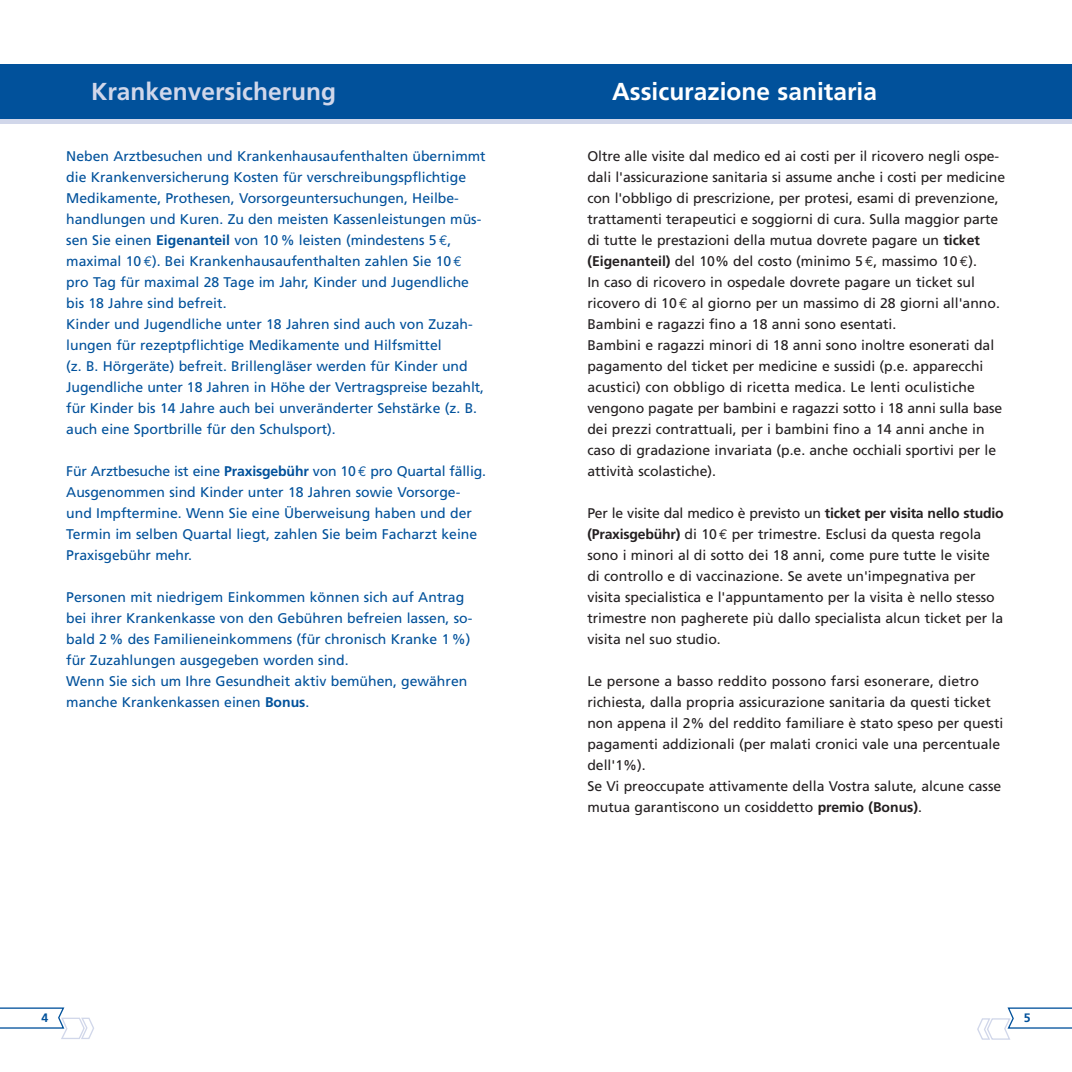
<style>
.page{position:relative;width:1072px;height:1072px;background:#fff}
.page>*{position:absolute;margin:0;border:0;box-sizing:border-box;transform-origin:0 0}
.t1{font:700 24.5px "Frutiger";color:#fff}
.t2{font:700 24.5px "Frutiger";color:#d1d7ea}
.t3{font:14px/21px "Frutiger";color:#231f20}
.t4{font:14px/21px "Frutiger";color:#01519b}
.t5{font:700 12.25px "Frutiger";color:#01519b}
.s1{font-weight:700}
.s2{font-family:"Euro Mono"}
</style>
<div class="page">
<svg style="left:0;top:1007px;width:94px;height:32px"></svg>
<svg style="left:977px;top:1007px;width:94px;height:32px"></svg>
<div style="left:0;top:64px;width:1071px;height:55px;background:#01519b"></div>
<div style="left:0;top:119px;width:1071px;height:5px;background:#d1d7ea"></div>
<h1 class="t2" style="left:91px;top:81px;width:247px">Krankenversicherung</h1>
<h1 class="t1" style="left:612px;top:81px;width:266px">Assicurazione sanitaria</h1>
<p class="t4" style="left:66px;top:146px;width:421px">Neben Arztbesuchen und Krankenhausaufenthalten übernimmt die Krankenversicherung Kosten für ver schrei bungs pflich tige Medikamente, Prothesen, Vor sor ge untersuchungen, Heilbe - hand lungen und Kuren. Zu den meisten Kassen leis tungen müs&shy;sen Sie einen <span class="s1">Eigen anteil</span> von 10 % leisten (mindes tens 5 <span class="s2">€</span>, maximal 10 <span class="s2">€</span>). Bei Kran kenhausaufenthalten zahlen Sie 10 <span class="s2">€ </span>pro Tag für maximal 28 Tage im Jahr, Kinder und Jugendliche bis 18 Jahre sind befreit.<br>Kinder und Jugendliche unter 18 Jahren sind auch von Zuzah - lungen für rezeptpflichtige Medikamente und Hilfsmittel<br>(z. B. Hörgeräte) befreit. Brillengläser werden für Kinder und Jugendliche unter 18 Jahren in Höhe der Vertragspreise bezahlt, für Kinder bis 14 Jahre auch bei unveränderter Sehstärke (z. B. auch eine Sportbrille für den Schulsport).</p>
<p class="t4" style="left:66px;top:461px;width:421px">Für Arztbesuche ist eine <span class="s1">Praxisgebühr</span> von 10 <span class="s2">€</span> pro Quar tal fällig.<br>Ausgenommen sind Kinder unter 18 Jahren sowie Vor sorge&shy;und Impftermine. Wenn Sie eine Überweisung haben und der Termin im selben Quartal liegt, zahlen Sie beim Fach arzt keine Praxisgebühr mehr.</p>
<p class="t4" style="left:66px;top:587px;width:408px">Personen mit niedrigem Einkommen können sich auf An trag bei ihrer Krankenkasse von den Gebühren be freien lassen, so&shy;bald 2 % des Familieneinkommens (für chronisch Kranke 1 %) für Zu zah l ungen ausgegeben worden sind.<br>Wenn Sie sich um Ihre Gesundheit aktiv bemühen, ge wäh ren manche Krankenkassen einen <span class="s1">Bonus</span>.</p>
<p class="t3" style="left:587px;top:146px;width:419px">Oltre alle visite dal medico ed ai costi per il ricovero negli ospe&shy;dali l'assicurazione sanitaria si assume anche i costi per medicine con l'obbligo di prescrizione, per protesi, esami di prevenzione, trattamenti terapeutici e soggiorni di cura. Sulla maggior parte di tutte le prestazioni della mutua dovrete pagare un <span class="s1">ticket (Eigenanteil)</span> del 10% del costo (minimo 5 <span class="s2">€</span>, massimo 10 <span class="s2">€</span>).<br>In caso di ricovero in ospedale dovrete pagare un ticket sul ricovero di 10 <span class="s2">€</span> al giorno per un massimo di 28 giorni all'anno.<br>Bambini e ragazzi fino a 18 anni sono esentati.<br>Bambini e ragazzi minori di 18 anni sono inoltre esonerati dal pagamento del ticket per medicine e sussidi (p.e. apparecchi acustici) con obbligo di ricetta medica. Le lenti oculistiche vengono pagate per bambini e ragazzi sotto i 18 anni sulla base dei prezzi contrattuali, per i bambini fino a 14 anni anche in caso di gradazione invariata (p.e. anche occhiali sportivi per le attività scolastiche).</p>
<p class="t3" style="left:587px;top:503px;width:418px">Per le visite dal medico è previsto un <span class="s1">ticket per visita nello studio (Praxisgebühr)</span> di 10 <span class="s2">€</span> per trimestre. Esclusi da questa regola sono i minori al di sotto dei 18 anni, come pure tutte le visite di controllo e di vaccinazione. Se avete un'impegnativa per visita specialistica e l'appuntamento per la visita è nello stesso trimestre non pagherete più dallo specialista alcun ticket per la visita nel suo studio.</p>
<p class="t3" style="left:587px;top:671px;width:417px">Le persone a basso reddito possono farsi esonerare, dietro richiesta, dalla propria assicurazione sanitaria da questi ticket non appena il 2% del reddito familiare è stato speso per questi pagamenti addizionali (per malati cronici vale una percentuale dell'1%).<br>Se Vi preoccupate attivamente della Vostra salute, alcune casse mutua garantiscono un cosiddetto <span class="s1">premio (Bonus)</span>.</p>
<p class="t5" style="left:41px;top:1012px;width:8px">4</p>
<p class="t5" style="left:1023px;top:1012px;width:8px">5</p>
</div>
